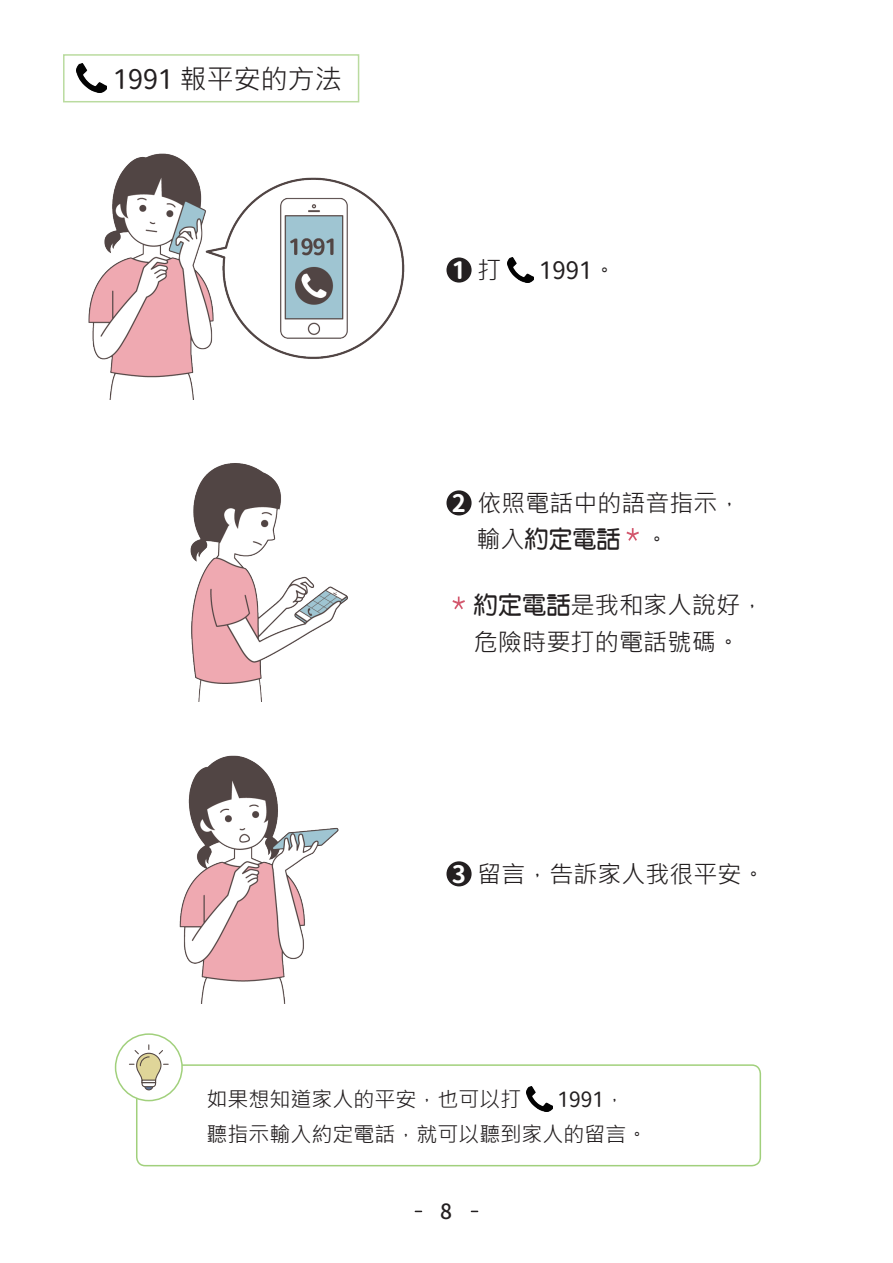
<style>
.page{position:relative;width:893px;height:1263px;background:#fff}
.page>*{position:absolute;margin:0;border:0;box-sizing:border-box;transform-origin:0 0}
.t1{font:27px "Microsoft Jheng Hei";color:#231f20}
.t2{font:24.3px/36.3px "Microsoft Jheng Hei";color:#231f20}
.t3{font:24px "Microsoft Jheng Hei";color:#231f20}
.t4{font:24px "DF Yuan W7 WIN BF";color:#231f20}
.t5{font:24px "Gen Sen Rounded TW R";color:#231f20}
.t6{font:24px "Gen Sen Rounded JP B";color:#fff}
.t7{font:21px "Microsoft Jheng Hei";color:#231f20}
.t8{font:21px "Gen Sen Rounded TW R";color:#231f20}
.t9{font:21px "Gen Sen Rounded JP M";color:#231f20}
.s1{font-family:"Gen Sen Rounded TW R"}
.s2{font-family:"Microsoft Jheng Hei";color:#231f20}
.s3{font-family:"Microsoft Jheng Hei"}
.s4{font-family:"Gen Sen Rounded JP B";color:#fff}
.s5{font-family:"DF Yuan W7 WIN BF"}
</style>
<div class="page">
<img style="left:88px;top:153px;width:317px;height:247px">
<img style="left:190px;top:463px;width:158px;height:239px">
<img style="left:179px;top:755px;width:160px;height:249px">
<img style="left:77px;top:64px;width:29px;height:29px">
<div style="left:446px;top:257px;width:26px;height:26px;background:#231f20;border-radius:50%"></div>
<img style="left:508px;top:258px;width:25px;height:25px">
<div style="left:446px;top:490px;width:26px;height:25px;background:#231f20;border-radius:50%"></div>
<svg style="left:626px;top:528px;width:13px;height:13px"></svg>
<div style="left:446px;top:861px;width:26px;height:25px;background:#231f20;border-radius:50%"></div>
<svg style="left:452px;top:597px;width:13px;height:12px"></svg>
<img style="left:527px;top:1086px;width:25px;height:25px">
<div style="left:136px;top:1064px;width:625px;height:102px;border:2px solid #a1d07c;border-radius:9px"></div>
<div style="left:116px;top:1034px;width:66px;height:66px;background:#fff;border-radius:50%"></div>
<div style="left:115px;top:1033px;width:68px;height:68px;border:2px solid #a1d07c;border-radius:50%"></div>
<div style="left:144px;top:1081px;width:9px;height:9px;border:1px solid #524643;border-radius:50%"></div>
<svg style="left:129px;top:1044px;width:40px;height:44px"></svg>
<svg style="left:141px;top:1079px;width:15px;height:4px"></svg>
<div style="left:63px;top:54px;width:296px;height:48px;border:2px solid #badb9f"></div>
<p class="t1" style="left:113px;top:62px;width:230px"><span class="s1">1991</span> 報平安的方法</p>
<p class="t6" style="left:452px;top:257px;width:51px">1 <span class="s2">打</span></p>
<p class="t5" style="left:539px;top:257px;width:79px">1991<span class="s3">。</span></p>
<p class="t3" style="left:452px;top:488px;width:291px"><span class="s4">2</span> 依照電話中的語音指示，</p>
<p class="t4" style="left:476px;top:526px;width:194px"><span class="s3">輸入</span>約定電話 <span class="s3">。</span></p>
<p class="t2" style="left:474px;top:587px;width:292px"><span class="s5">約定電話</span>是我和家人說好，危險時要打的電話號碼。</p>
<p class="t3" style="left:452px;top:859px;width:315px"><span class="s4">3</span> 留言，告訴家人我很平安。</p>
<p class="t7" style="left:207px;top:1086px;width:317px">如果想知道家人的平安，也可以打</p>
<p class="t8" style="left:558px;top:1087px;width:69px">1991<span class="s3">，</span></p>
<p class="t7" style="left:207px;top:1121px;width:442px">聽指示輸入約定電話，就可以聽到家人的留言。</p>
<p class="t9" style="left:440px;top:1200px;width:13px">8</p>
</div>
